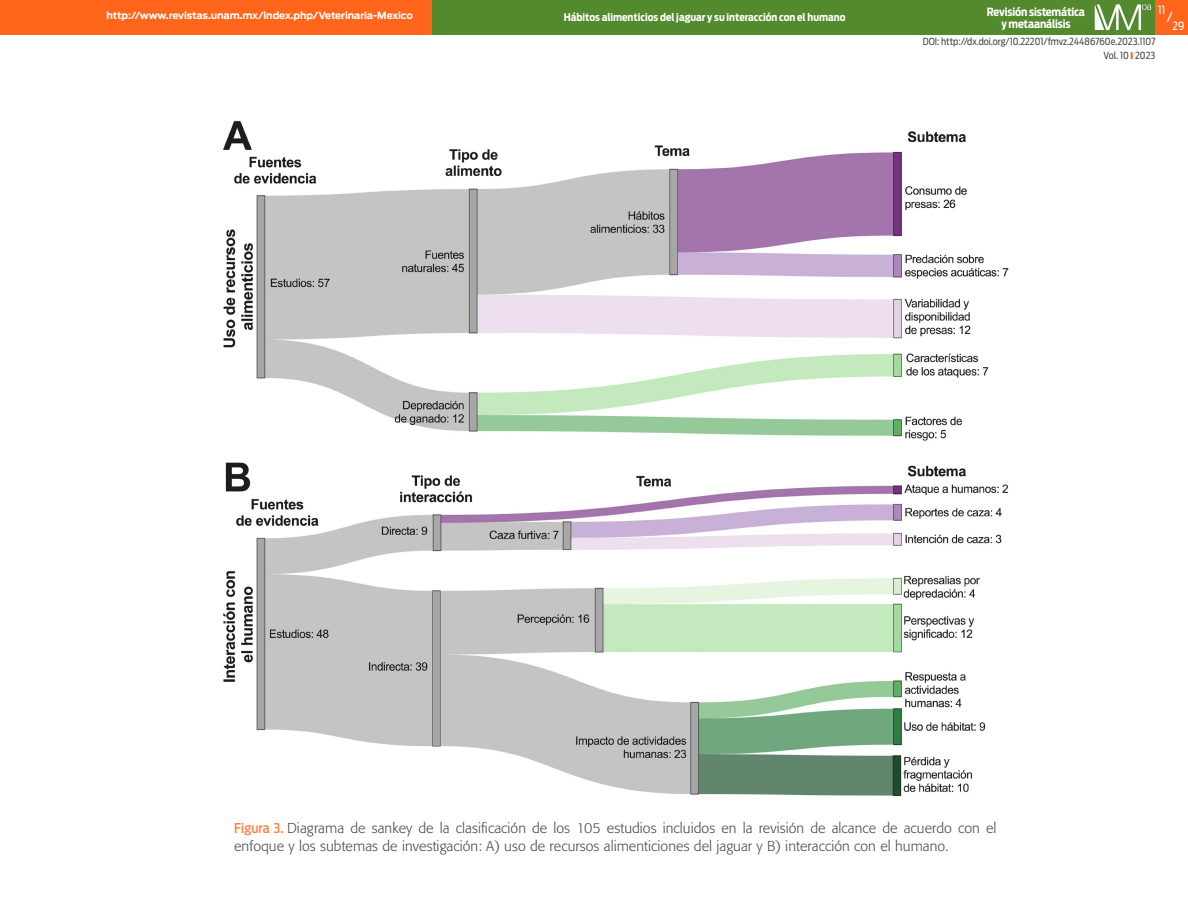
<style>
.page{position:relative;width:1188px;height:918px;background:#fff}
.page>*{position:absolute;margin:0;border:0;box-sizing:border-box;transform-origin:0 0}
._07_figura_pie{font:300 14.25px/18px "Formata";letter-spacing:.005em;color:#4b4c4d}
.t1{font:13.5px "Antenna Cond";color:#fff}
.t2{font:700 11.25px/12px "Antenna Cond";letter-spacing:-.015em;color:#fff;text-align:center}
.t3{font:11.25px "Antenna Cond";color:#fff}
.t4{font:700 10.5px "Antenna Cond";color:#fff}
.t5{font:9.75px/13.8px "Antenna Cond";color:#4b4c4d;text-align:right}
.t6{font:700 9.75px "Antenna";letter-spacing:-.01em;color:#fff}
.s1{font-family:"Antenna Cond";font-weight:500;font-size:13.5px;color:#ff8042}
</style>
<div class="page">
<div style="left:432px;top:0;width:726px;height:34px;background:#548a2e"></div>
<svg style="left:1095px;top:4px;width:57px;height:26px"></svg>
<div style="left:1155px;top:0;width:33px;height:34px;background:#ff661c"></div>
<div style="left:0;top:0;width:432px;height:34px;background:#ff661c"></div>
<img style="left:223px;top:120px;width:786px;height:677px">
<p class="t6" style="left:107px;top:10px;width:308px">http://www.revistas.unam.mx/index.php/Veterinaria-Mexico</p>
<p class="t4" style="left:564px;top:11px;width:283px">Hábitos alimenticios del jaguar y su interacción con el humano</p>
<p class="t2" style="left:987px;top:5px;width:100px">Revisión sistemática y metaanálisis</p>
<p class="t3" style="left:1158px;top:3px;width:8px">11</p>
<p class="t1" style="left:1167px;top:9px;width:7px">/</p>
<p class="t3" style="left:1173px;top:19px;width:13px">29</p>
<p class="t5" style="left:923px;top:35px;width:234px">DOI: http://dx.doi.org/10.22201/fmvz.24486760e.2023.1107<br>Vol. 10 2023</p>
<p class="_07_figura_pie" style="left:234px;top:819px;width:764px"><span class="s1">Figura 3.</span> Diagrama de sankey de la clasificación de los 105 estudios incluidos en la revisión de alcance de acuerdo con el enfoque y los subtemas de investigación: A) uso de recursos alimenticiones del jaguar y B) interacción con el humano.</p>
</div>
